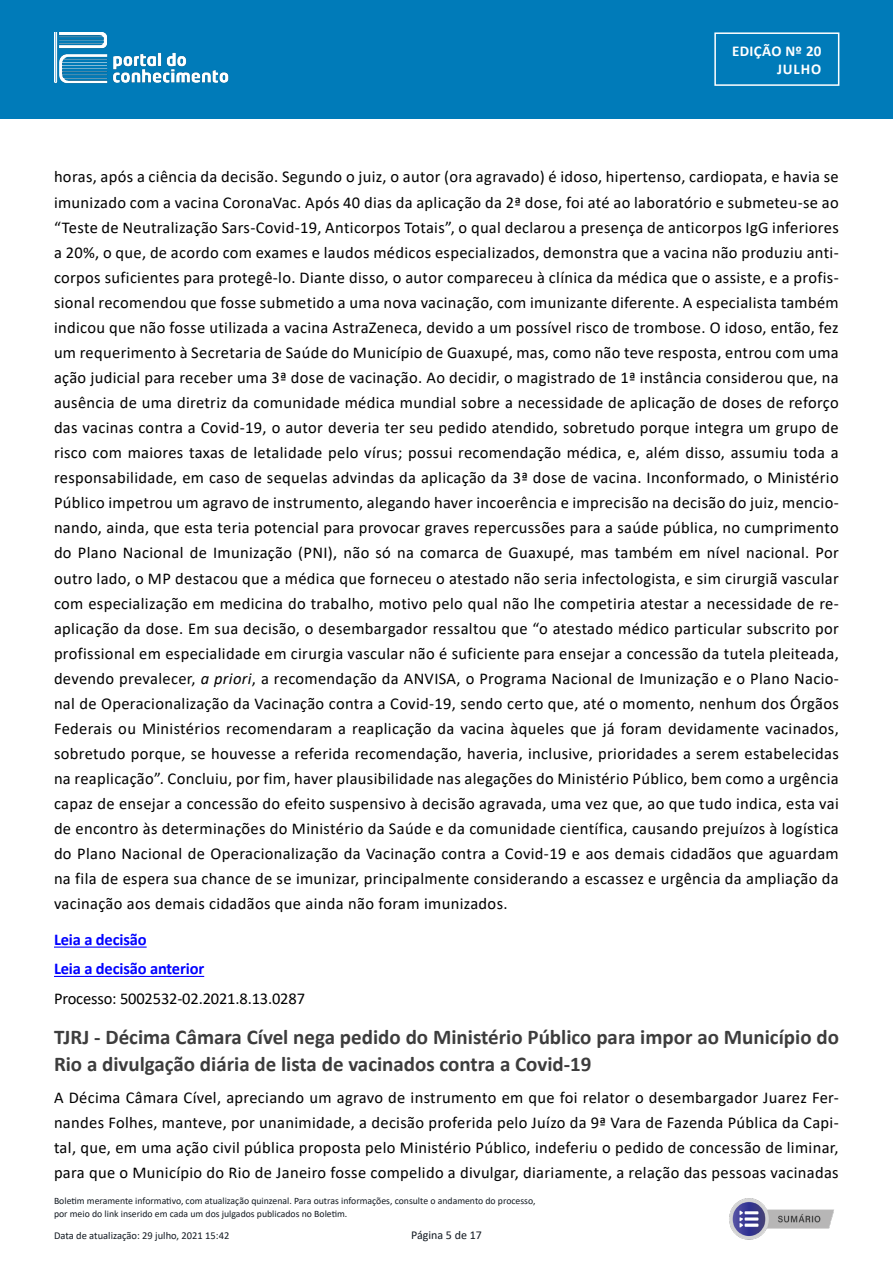
<style>
.page{position:relative;width:893px;height:1263px;background:#fff}
.page>*{position:absolute;margin:0;border:0;box-sizing:border-box;transform-origin:0 0}
.t1{font:700 21px/27.3px "Calibri";color:#3d3d3d}
.t2{font:16.5px/25px "Calibri";letter-spacing:.02em;color:#000;text-align:justify}
.t3{font:16.5px "Calibri";letter-spacing:-.01em;color:#000}
.t4{font:700 16.5px/29.2px "Calibri";letter-spacing:-.01em;color:#00f}
.t5{font:700 15px/18px "Calibri";letter-spacing:.02em;color:#fff;text-align:right}
.t6{font:12px "Calibri";color:#131a22}
.t7{font:10.5px "Calibri";color:#131a22}
.t8{font:9.75px/12.3px "Calibri";color:#131a22}
.s1{font-style:italic}
</style>
<div class="page">
<div style="left:0;top:0;width:893px;height:118px;background:#007bb9"></div>
<img style="left:55px;top:33px;width:173px;height:51px">
<div style="left:714px;top:32px;width:125px;height:54px;border:2px solid #fff"></div>
<hr style="left:0;top:0;width:1px;height:132px;background:#007bb9">
<hr style="left:54px;top:946px;width:93px;height:2px;background:#00f">
<hr style="left:54px;top:976px;width:150px;height:1px;background:#00f">
<img style="left:729px;top:1198px;width:105px;height:42px">
<p class="t5" style="left:732px;top:42px;width:91px">EDIÇÃO Nº 20<br>JULHO</p>
<p class="t2" style="left:54px;top:164px;width:786px">horas, após a ciência da decisão. Segundo o juiz, o autor (ora agravado) é idoso, hipertenso, cardiopata, e havia se imunizado com a vacina CoronaVac. Após 40 dias da aplicação da 2ª dose, foi até ao laboratório e submeteu-se ao “Teste de Neutralização Sars-Covid-19, Anticorpos Totais”, o qual declarou a presença de anticorpos IgG inferiores a 20%, o que, de acordo com exames e laudos médicos especializados, demonstra que a vacina não produziu anti&shy;corpos suficientes para protegê-lo. Diante disso, o autor compareceu à clínica da médica que o assiste, e a profis&shy;sional recomendou que fosse submetido a uma nova vacinação, com imunizante diferente. A especialista também indicou que não fosse utilizada a vacina AstraZeneca, devido a um possível risco de trombose. O idoso, então, fez um requerimento à Secretaria de Saúde do Município de Guaxupé, mas, como não teve resposta, entrou com uma ação judicial para receber uma 3ª dose de vacinação. Ao decidir, o magistrado de 1ª instância considerou que, na ausência de uma diretriz da comunidade médica mundial sobre a necessidade de aplicação de doses de reforço das vacinas contra a Covid-19, o autor deveria ter seu pedido atendido, sobretudo porque integra um grupo de risco com maiores taxas de letalidade pelo vírus; possui recomendação médica, e, além disso, assumiu toda a responsabilidade, em caso de sequelas advindas da aplicação da 3ª dose de vacina. Inconformado, o Ministério Público impetrou um agravo de instrumento, alegando haver incoerência e imprecisão na decisão do juiz, mencio&shy;nando, ainda, que esta teria potencial para provocar graves repercussões para a saúde pública, no cumprimento do Plano Nacional de Imunização (PNI), não só na comarca de Guaxupé, mas também em nível nacional. Por outro lado, o MP destacou que a médica que forneceu o atestado não seria infectologista, e sim cirurgiã vascular com especialização em medicina do trabalho, motivo pelo qual não lhe competiria atestar a necessidade de re&shy;aplicação da dose. Em sua decisão, o desembargador ressaltou que “o atestado médico particular subscrito por profissional em especialidade em cirurgia vascular não é suficiente para ensejar a concessão da tutela pleiteada, devendo prevalecer, <span class="s1">a priori</span>, a recomendação da ANVISA, o Programa Nacional de Imunização e o Plano Nacio&shy;nal de Operacionalização da Vacinação contra a Covid-19, sendo certo que, até o momento, nenhum dos Órgãos Federais ou Ministérios recomendaram a reaplicação da vacina àqueles que já foram devidamente vacinados, sobretudo porque, se houvesse a referida recomendação, haveria, inclusive, prioridades a serem estabelecidas na reaplicação”. Concluiu, por fim, haver plausibilidade nas alegações do Ministério Público, bem como a urgência capaz de ensejar a concessão do efeito suspensivo à decisão agravada, uma vez que, ao que tudo indica, esta vai de encontro às determinações do Ministério da Saúde e da comunidade científica, causando prejuízos à logística do Plano Nacional de Operacionalização da Vacinação contra a Covid-19 e aos demais cidadãos que aguardam na fila de espera sua chance de se imunizar, principalmente considerando a escassez e urgência da ampliação da vacinação aos demais cidadãos que ainda não foram imunizados.</p>
<p class="t4" style="left:54px;top:925px;width:152px">Leia a decisão<br>Leia a decisão anterior</p>
<p class="t3" style="left:54px;top:987px;width:253px">Processo: 5002532-02.2021.8.13.0287</p>
<p class="t1" style="left:54px;top:1023px;width:786px">TJRJ - Décima Câmara Cível nega pedido do Ministério Público para impor ao Município do<br>Rio a divulgação diária de lista de vacinados contra a Covid-19</p>
<p class="t2" style="left:54px;top:1084px;width:786px">A Décima Câmara Cível, apreciando um agravo de instrumento em que foi relator o desembargador Juarez Fer&shy;nandes Folhes, manteve, por unanimidade, a decisão proferida pelo Juízo da 9ª Vara de Fazenda Pública da Capi&shy;tal, que, em uma ação civil pública proposta pelo Ministério Público, indeferiu o pedido de concessão de liminar, para que o Município do Rio de Janeiro fosse compelido a divulgar, diariamente, a relação das pessoas vacinadas</p>
<p class="t8" style="left:54px;top:1195px;width:483px">Boletim meramente informativo, com atualização quinzenal. Para outras informações, consulte o andamento do processo, por meio do link inserido em cada um dos julgados publicados no Boletim.</p>
<p class="t7" style="left:54px;top:1229px;width:177px">Data de atualização: 29 julho, 2021 15:42</p>
<p class="t6" style="left:411px;top:1227px;width:72px">Página 5 de 17</p>
</div>
